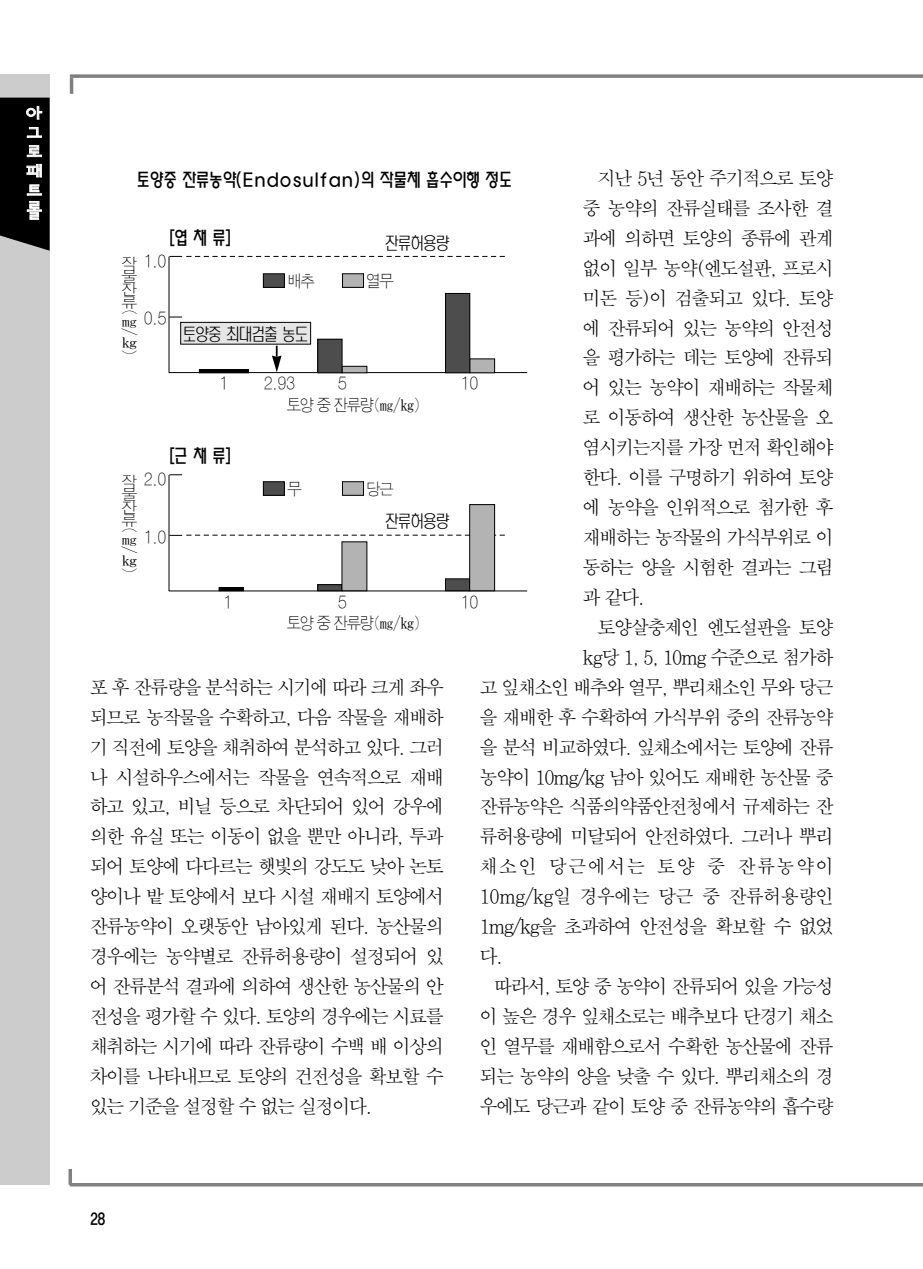
<style>
.page{position:relative;width:923px;height:1269px;background:#fff}
.page>*{position:absolute;margin:0;border:0;box-sizing:border-box;transform-origin:0 0}
.t1{font:19.25px/29.9px "SM Amu S";letter-spacing:-.12em;color:#000;text-align:justify}
.t2{font:19.25px "SM Amu S";letter-spacing:-.08em;color:#000}
.t3{font:19.25px "SM Amu S";letter-spacing:.03em;color:#000}
.t4{font:19.25px/19.2px "Pino M";color:#fff;text-align:justify;scale:1.1 1}
.t5{font:17.5px "Yhead L";letter-spacing:-.145em;color:#000;scale:.9 1}
.t6{font:16.62px "SM Ago SE";letter-spacing:-.13em;color:#000;scale:.9 1}
.t7{font:16.62px "Cstre UL";letter-spacing:-.155em;color:#000;scale:.9 1}
.t8{font:15.05px/13px "SM Ago SE";color:#000;text-align:justify;scale:1.11 1}
.t9{font:14px "Cstre L";color:#000;scale:.85 1}
</style>
<div class="page">
<svg style="left:70px;top:74px;width:852px;height:4px;fill:#868686"></svg>
<hr style="left:70px;top:78px;width:3px;height:16px;background:#808080">
<hr style="left:70px;top:1183px;width:852px;height:3px;background:#808080">
<svg style="left:68px;top:1169px;width:4px;height:16px"></svg>
<div style="left:0;top:75px;width:50px;height:1110px;background:#ccc"></div>
<svg style="left:0;top:98px;width:50px;height:153px"></svg>
<hr style="left:169px;top:257px;width:1px;height:116px;background:#000">
<hr style="left:169px;top:372px;width:358px;height:1px;background:#000">
<div style="left:342px;top:366px;width:25px;height:7px;background:#b3b3b3"></div>
<div style="left:341px;top:366px;width:26px;height:7px;border:1px solid #000"></div>
<div style="left:318px;top:339px;width:24px;height:34px;background:#4d4d4d"></div>
<div style="left:317px;top:339px;width:25px;height:34px;border:1px solid #000"></div>
<div style="left:469px;top:359px;width:25px;height:14px;background:#b3b3b3"></div>
<div style="left:469px;top:359px;width:25px;height:14px;border:1px solid #000"></div>
<div style="left:199px;top:369px;width:50px;height:4px;border:1px solid #000"></div>
<div style="left:445px;top:293px;width:24px;height:80px;background:#4d4d4d"></div>
<div style="left:445px;top:293px;width:25px;height:80px;border:1px solid #000"></div>
<div style="left:263px;top:274px;width:21px;height:13px;background:#4d4d4d"></div>
<div style="left:263px;top:273px;width:21px;height:15px;border:1px solid #000"></div>
<div style="left:342px;top:274px;width:21px;height:13px;background:#b3b3b3"></div>
<div style="left:342px;top:273px;width:21px;height:15px;border:1px solid #000"></div>
<div style="left:181px;top:322px;width:129px;height:22px;background:#e6e6e6"></div>
<div style="left:180px;top:322px;width:131px;height:22px;border:1px solid #000"></div>
<svg style="left:272px;top:346px;width:9px;height:26px"></svg>
<svg style="left:169px;top:256px;width:336px;height:1px"></svg>
<svg style="left:169px;top:317px;width:13px;height:1px"></svg>
<hr style="left:169px;top:475px;width:1px;height:116px;background:#000">
<hr style="left:169px;top:591px;width:358px;height:1px;background:#000">
<div style="left:318px;top:585px;width:24px;height:6px;background:#4d4d4d"></div>
<div style="left:317px;top:584px;width:25px;height:7px;border:1px solid #000"></div>
<div style="left:219px;top:587px;width:24px;height:4px;border:1px solid #000"></div>
<div style="left:445px;top:579px;width:24px;height:12px;background:#4d4d4d"></div>
<div style="left:445px;top:578px;width:25px;height:13px;border:1px solid #000"></div>
<div style="left:263px;top:482px;width:21px;height:13px;background:#4d4d4d"></div>
<div style="left:263px;top:481px;width:21px;height:14px;border:1px solid #000"></div>
<div style="left:342px;top:482px;width:21px;height:13px;background:#b3b3b3"></div>
<div style="left:342px;top:481px;width:21px;height:14px;border:1px solid #000"></div>
<svg style="left:169px;top:474px;width:13px;height:1px"></svg>
<svg style="left:169px;top:535px;width:336px;height:1px"></svg>
<div style="left:342px;top:542px;width:25px;height:49px;background:#b3b3b3"></div>
<div style="left:469px;top:505px;width:25px;height:86px;background:#b3b3b3"></div>
<div style="left:469px;top:504px;width:25px;height:87px;border:1px solid #000"></div>
<p class="t4" style="left:24px;top:106px;width:21px">아 그 로 패 트 롤</p>
<p class="t1" style="left:582px;top:164px;width:253px;text-indent:15px">지난 5년 동안 주기적으로 토양 중 농약의 잔류실태를 조사한 결 과에 의하면 토양의 종류에 관계 없이 일부 농약(엔도설판, 프로시 미돈 등)이 검출되고 있다. 토양 에 잔류되어 있는 농약의 안전성 을 평가하는 데는 토양에 잔류되 어 있는 농약이 재배하는 작물체 로 이동하여 생산한 농산물을 오 염시키는지를 가장 먼저 확인해야 한다. 이를 구명하기 위하여 토양 에 농약을 인위적으로 첨가한 후 재배하는 농작물의 가식부위로 이 동하는 양을 시험한 결과는 그림 과 같다.</p>
<p class="t1" style="left:597px;top:613px;width:238px">토양살충제인 엔도설판을 토양</p>
<p class="t1" style="left:582px;top:643px;width:253px">kg당 1, 5, 10mg 수준으로 첨가하</p>
<p class="t1" style="left:479px;top:673px;width:356px">고 잎채소인 배추와 열무, 뿌리채소인 무와 당근</p>
<p class="t1" style="left:479px;top:703px;width:356px">을 재배한 후 수확하여 가식부위 중의 잔류농약</p>
<p class="t1" style="left:479px;top:733px;width:356px">을 분석 비교하였다. 잎채소에서는 토양에 잔류</p>
<p class="t1" style="left:479px;top:763px;width:356px">농약이 10mg/kg 남아 있어도 재배한 농산물 중</p>
<p class="t1" style="left:479px;top:793px;width:356px">잔류농약은 식품의약품안전청에서 규제하는 잔</p>
<p class="t1" style="left:479px;top:823px;width:356px">류허용량에 미달되어 안전하였다. 그러나 뿌리</p>
<p class="t3" style="left:479px;top:858px;width:356px">채소인 당근에서는 토양 중 잔류농약이</p>
<p class="t2" style="left:479px;top:888px;width:356px">10mg/kg일 경우에는 당근 중 잔류허용량인</p>
<p class="t1" style="left:479px;top:912px;width:356px">1mg/kg을 초과하여 안전성을 확보할 수 없었</p>
<p class="t1" style="left:479px;top:942px;width:26px">다.</p>
<p class="t1" style="left:494px;top:972px;width:341px">따라서, 토양 중 농약이 잔류되어 있을 가능성</p>
<p class="t1" style="left:479px;top:1002px;width:356px">이 높은 경우 잎채소로는 배추보다 단경기 채소</p>
<p class="t1" style="left:479px;top:1032px;width:356px">인 열무를 재배함으로서 수확한 농산물에 잔류</p>
<p class="t1" style="left:479px;top:1062px;width:356px">되는 농약의 양을 낮출 수 있다. 뿌리채소의 경</p>
<p class="t1" style="left:479px;top:1092px;width:356px">우에도 당근과 같이 토양 중 잔류농약의 흡수량</p>
<p class="t5" style="left:135px;top:172px;width:421px">토양중 잔류농약(Endosulfan)의 작물체 흡수이행 정도</p>
<p class="t5" style="left:168px;top:230px;width:74px">[엽 채 류]</p>
<p class="t7" style="left:384px;top:236px;width:74px">잔류허용량</p>
<p class="t6" style="left:143px;top:253px;width:28px">1.0</p>
<p class="t8" style="left:121px;top:257px;width:16px">작 물 잔 류</p>
<p class="t6" style="left:137px;top:308px;width:10px;rotate:90deg">(</p>
<p class="t8" style="left:121px;top:316px;width:16px">㎎</p>
<p class="t6" style="left:137px;top:328px;width:10px;rotate:90deg">/</p>
<p class="t8" style="left:121px;top:336px;width:16px">㎏</p>
<p class="t6" style="left:137px;top:349px;width:10px;rotate:90deg">)</p>
<p class="t6" style="left:287px;top:273px;width:33px">배추</p>
<p class="t6" style="left:366px;top:273px;width:33px">열무</p>
<p class="t7" style="left:182px;top:326px;width:142px">토양중 최대검출 농도</p>
<p class="t6" style="left:143px;top:311px;width:28px">0.5</p>
<p class="t6" style="left:219px;top:376px;width:12px">1</p>
<p class="t6" style="left:263px;top:376px;width:37px">2.93</p>
<p class="t6" style="left:337px;top:376px;width:12px">5</p>
<p class="t6" style="left:460px;top:376px;width:22px">10</p>
<p class="t6" style="left:286px;top:398px;width:151px">토양 중 잔류량(㎎/㎏)</p>
<p class="t5" style="left:168px;top:448px;width:74px">[근 채 류]</p>
<p class="t6" style="left:143px;top:471px;width:28px">2.0</p>
<p class="t8" style="left:121px;top:476px;width:16px">작 물 잔 류</p>
<p class="t6" style="left:137px;top:526px;width:10px;rotate:90deg">(</p>
<p class="t8" style="left:121px;top:534px;width:16px">㎎</p>
<p class="t6" style="left:137px;top:546px;width:10px;rotate:90deg">/</p>
<p class="t8" style="left:121px;top:555px;width:16px">㎏</p>
<p class="t6" style="left:137px;top:567px;width:10px;rotate:90deg">)</p>
<p class="t6" style="left:287px;top:481px;width:18px">무</p>
<p class="t6" style="left:366px;top:481px;width:33px">당근</p>
<p class="t7" style="left:384px;top:514px;width:74px">잔류허용량</p>
<p class="t6" style="left:143px;top:529px;width:28px">1.0</p>
<p class="t6" style="left:223px;top:594px;width:12px">1</p>
<p class="t6" style="left:337px;top:594px;width:12px">5</p>
<p class="t6" style="left:460px;top:594px;width:22px">10</p>
<p class="t6" style="left:286px;top:616px;width:151px">토양 중 잔류량(㎎/㎏)</p>
<p class="t1" style="left:89px;top:673px;width:356px">포 후 잔류량을 분석하는 시기에 따라 크게 좌우 되므로 농작물을 수확하고, 다음 작물을 재배하 기 직전에 토양을 채취하여 분석하고 있다. 그러 나 시설하우스에서는 작물을 연속적으로 재배 하고 있고, 비닐 등으로 차단되어 있어 강우에 의한 유실 또는 이동이 없을 뿐만 아니라, 투과 되어 토양에 다다르는 햇빛의 강도도 낮아 논토 양이나 밭 토양에서 보다 시설 재배지 토양에서 잔류농약이 오랫동안 남아있게 된다. 농산물의 경우에는 농약별로 잔류허용량이 설정되어 있 어 잔류분석 결과에 의하여 생산한 농산물의 안 전성을 평가할 수 있다. 토양의 경우에는 시료를 채취하는 시기에 따라 잔류량이 수백 배 이상의 차이를 나타내므로 토양의 건전성을 확보할 수 있는 기준을 설정할 수 없는 실정이다.</p>
<p class="t9" style="left:89px;top:1212px;width:21px">28</p>
</div>
